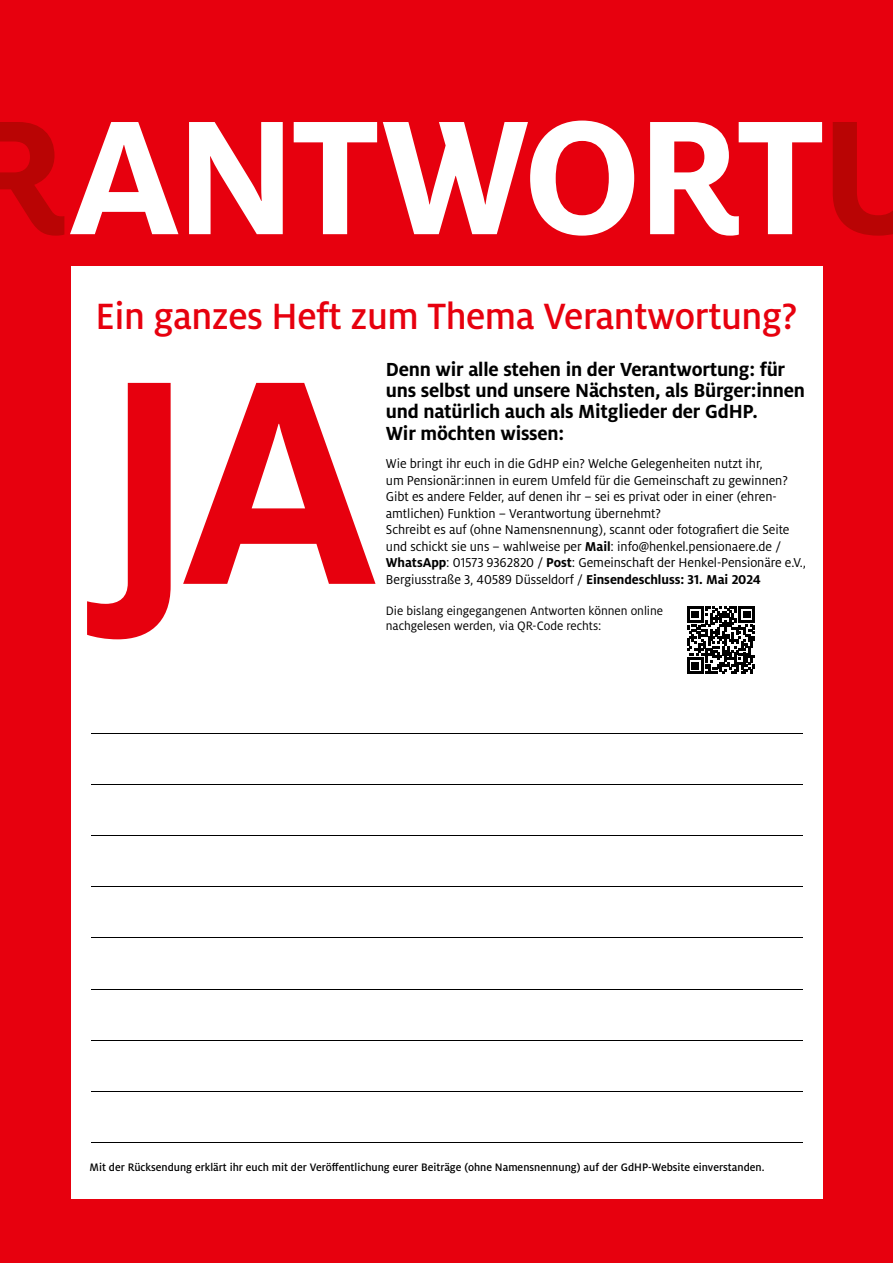
<style>
.page{position:relative;width:893px;height:1263px;background:#e7000e}
.page>*{position:absolute;margin:0;border:0;box-sizing:border-box;transform-origin:0 0}
.t1{font:700 322.5px "Henkel Milo";color:#e7000e}
.t2{font:700 180px "Henkel Milo";letter-spacing:-.03em;color:#fff}
.t3{font:500 40.5px "Henkel Milo";letter-spacing:-.01em;color:#e7000e}
.t4{font:700 21px/21.3px "Henkel Milo";letter-spacing:-.01em;color:#000}
.t5{font:14.25px/16.5px "Henkel Milo";letter-spacing:-.005em;color:#000}
.t6{font:13.5px "Henkel Milo";letter-spacing:-.005em;color:#000}
.t7{font:500 12px "Henkel Milo";color:#000}
.s1{color:#b90404}
.s2{font-weight:700}
</style>
<div class="page">
<div style="left:71px;top:266px;width:751px;height:933px;background:#fff"></div>
<hr style="left:91px;top:733px;width:711px;height:1px;background:#000">
<hr style="left:91px;top:784px;width:711px;height:1px;background:#000">
<hr style="left:91px;top:836px;width:711px;height:1px;background:#000">
<hr style="left:91px;top:887px;width:711px;height:1px;background:#000">
<hr style="left:91px;top:938px;width:711px;height:1px;background:#000">
<hr style="left:91px;top:989px;width:711px;height:1px;background:#000">
<hr style="left:91px;top:1040px;width:711px;height:1px;background:#000">
<hr style="left:91px;top:1091px;width:711px;height:1px;background:#000">
<hr style="left:91px;top:1142px;width:711px;height:1px;background:#000">
<svg style="left:687px;top:606px;width:68px;height:68px"></svg>
<h2 class="t2" style="left:-38px;top:75px;width:975px"><span class="s1">R</span>ANTWORT<span class="s1">U</span></h2>
<h3 class="t3" style="left:95px;top:294px;width:703px">Ein ganzes Heft zum Thema Verantwortung?</h3>
<h1 class="t1" style="left:100px;top:299px;width:281px">JA</h1>
<h3 class="t4" style="left:386px;top:359px;width:421px">Denn wir alle stehen in der Verantwortung: für uns selbst und unsere Nächsten, als Bürger:innen und natürlich auch als Mitglieder der GdHP.<br>Wir möchten wissen:</h3>
<p class="t5" style="left:386px;top:456px;width:422px">Wie bringt ihr euch in die GdHP ein? Welche Gelegenheiten nutzt ihr,<br>um Pensionär:innen in eurem Umfeld für die Gemeinschaft zu gewinnen?<br>Gibt es andere Felder, auf denen ihr – sei es privat oder in einer (ehren&shy;amtlichen) Funktion – Verantwortung übernehmt?<br>Schreibt es auf (ohne Namensnennung), scannt oder fotografiert die Seite und schickt sie uns – wahlweise per <span class="s2">Mail</span>: info@henkel.pensionaere.de / <span class="s2">WhatsApp</span>: 01573 9362820 / <span class="s2">Post</span>: Gemeinschaft der Henkel-Pensionäre e.V., Bergiusstraße 3, 40589 Düsseldorf / <span class="s2">Einsendeschluss: 31. Mai 2024</span></p>
<p class="t6" style="left:386px;top:604px;width:279px">Die bislang eingegangenen Antworten können online</p>
<p class="t6" style="left:386px;top:619px;width:217px">nachgelesen werden, via QR-Code rechts:</p>
<p class="t7" style="left:90px;top:1160px;width:676px">Mit der Rücksendung erklärt ihr euch mit der Veröffentlichung eurer Beiträge (ohne Namensnennung) auf der GdHP-Website einverstanden.</p>
</div>
